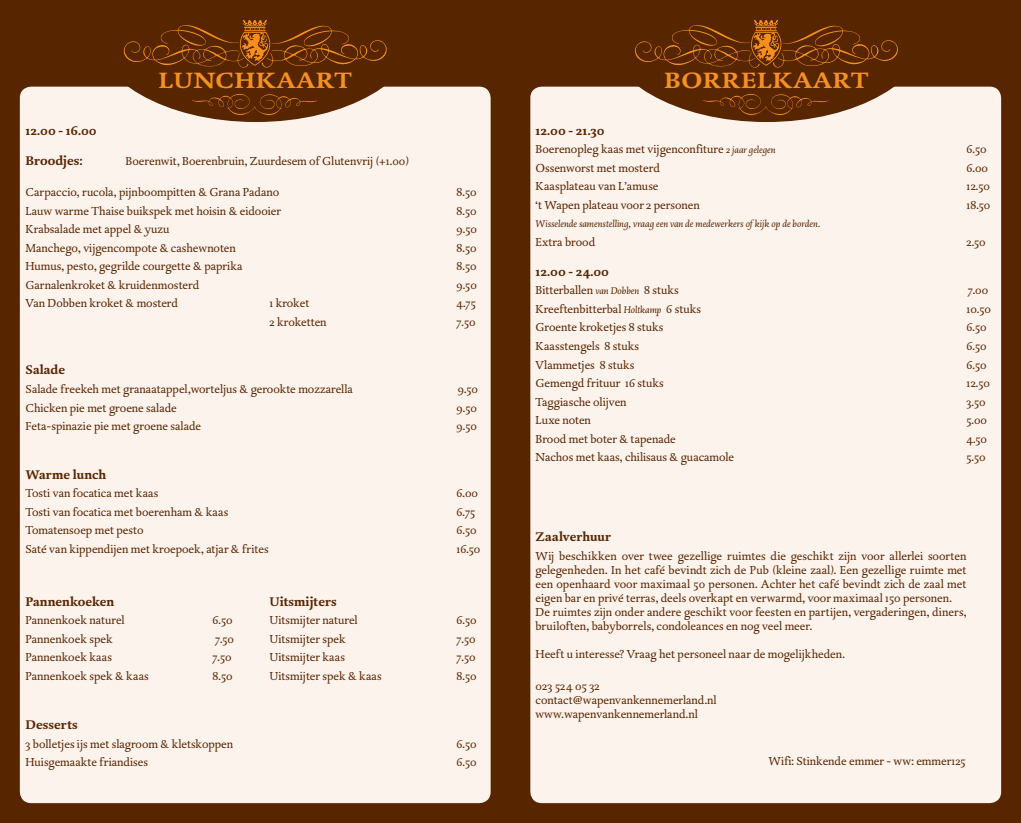
<style>
.page{position:relative;width:1021px;height:823px;background:#fff}
.page>*{position:absolute;margin:0;border:0;box-sizing:border-box;transform-origin:0 0}
.t1{font:700 23px "DTL Dorian ST";letter-spacing:.01em;color:#f59022;scale:1.09 1}
.t2{font:700 13px "DTL Dorian ST";color:#572500}
.t3{font:12px/14px "DTL Dorian ST";color:#572500}
.t4{font:italic 10px "DTL Dorian ST";color:#572500}
.s1{font-style:italic;font-size:10px}
</style>
<div class="page">
<div style="left:0;top:0;width:1020px;height:822px;background:#572500"></div>
<div style="left:20px;top:87px;width:470px;height:715px;background:#fdf3ed;border-radius:11px"></div>
<svg style="left:93px;top:49px;width:326px;height:73px;fill:#572500"></svg>
<svg style="left:124px;top:20px;width:263px;height:48px"></svg>
<svg style="left:191px;top:93px;width:126px;height:23px;background:#612c02"></svg>
<div style="left:530px;top:87px;width:471px;height:715px;background:#fdf3ed;border-radius:11px"></div>
<svg style="left:603px;top:19px;width:326px;height:103px"></svg>
<svg style="left:635px;top:20px;width:263px;height:48px"></svg>
<svg style="left:702px;top:93px;width:126px;height:23px;background:#612c02"></svg>
<h1 class="t1" style="left:158px;top:67px;width:179px">LUNCHKAART</h1>
<h1 class="t1" style="left:664px;top:67px;width:189px">BORRELKAART</h1>
<p class="t2" style="left:26px;top:122px;width:73px">12.00 - 16.00</p>
<p class="t2" style="left:26px;top:152px;width:59px">Broodjes:</p>
<p class="t3" style="left:126px;top:154px;width:285px">Boerenwit, Boerenbruin, Zuurdesem of Glutenvrij (+1.00)</p>
<p class="t3" style="left:26px;top:186px;width:255px">Carpaccio, rucola, pijnboompitten &amp; Grana Padano</p>
<p class="t3" style="left:456px;top:186px;width:22px">8.50</p>
<p class="t3" style="left:26px;top:204px;width:257px">Lauw warme Thaise buikspek met hoisin &amp; eidooier</p>
<p class="t3" style="left:456px;top:204px;width:22px">8.50</p>
<p class="t3" style="left:26px;top:223px;width:145px">Krabsalade met appel &amp; yuzu</p>
<p class="t3" style="left:456px;top:223px;width:22px">9.50</p>
<p class="t3" style="left:26px;top:241px;width:212px">Manchego, vijgencompote &amp; cashewnoten</p>
<p class="t3" style="left:456px;top:241px;width:22px">8.50</p>
<p class="t3" style="left:25px;top:260px;width:218px">Humus, pesto, gegrilde courgette &amp; paprika</p>
<p class="t3" style="left:456px;top:260px;width:22px">8.50</p>
<p class="t3" style="left:25px;top:278px;width:175px">Garnalenkroket &amp; kruidenmosterd</p>
<p class="t3" style="left:456px;top:278px;width:22px">9.50</p>
<p class="t3" style="left:25px;top:297px;width:154px">Van Dobben kroket &amp; mosterd</p>
<p class="t3" style="left:269px;top:297px;width:41px">1 kroket</p>
<p class="t3" style="left:456px;top:297px;width:21px">4.75</p>
<p class="t3" style="left:269px;top:315px;width:59px">2 kroketten</p>
<p class="t3" style="left:456px;top:315px;width:21px">7.50</p>
<p class="t2" style="left:26px;top:362px;width:41px">Salade</p>
<p class="t3" style="left:26px;top:382px;width:329px">Salade freekeh met granaatappel,worteljus &amp; gerookte mozzarella</p>
<p class="t3" style="left:458px;top:382px;width:22px">9.50</p>
<p class="t3" style="left:26px;top:401px;width:153px">Chicken pie met groene salade</p>
<p class="t3" style="left:456px;top:401px;width:22px">9.50</p>
<p class="t3" style="left:25px;top:419px;width:177px">Feta-spinazie pie met groene salade</p>
<p class="t3" style="left:456px;top:419px;width:22px">9.50</p>
<p class="t2" style="left:26px;top:466px;width:82px">Warme lunch</p>
<p class="t3" style="left:26px;top:486px;width:134px">Tosti van focatica met kaas</p>
<p class="t3" style="left:456px;top:486px;width:23px">6.00</p>
<p class="t3" style="left:25px;top:505px;width:204px">Tosti van focatica met boerenham &amp; kaas</p>
<p class="t3" style="left:456px;top:505px;width:20px">6.75</p>
<p class="t3" style="left:25px;top:523px;width:120px">Tomatensoep met pesto</p>
<p class="t3" style="left:456px;top:523px;width:22px">6.50</p>
<p class="t3" style="left:25px;top:542px;width:244px">Saté van kippendijen met kroepoek, atjar &amp; frites</p>
<p class="t3" style="left:456px;top:542px;width:25px">16.50</p>
<p class="t2" style="left:26px;top:593px;width:90px">Pannenkoeken</p>
<p class="t3" style="left:26px;top:613px;width:101px">Pannenkoek naturel</p>
<p class="t3" style="left:213px;top:613px;width:22px">6.50</p>
<p class="t3" style="left:26px;top:632px;width:89px">Pannenkoek spek</p>
<p class="t3" style="left:215px;top:632px;width:21px">7.50</p>
<p class="t3" style="left:26px;top:650px;width:88px">Pannenkoek kaas</p>
<p class="t3" style="left:213px;top:650px;width:21px">7.50</p>
<p class="t3" style="left:26px;top:669px;width:125px">Pannenkoek spek &amp; kaas</p>
<p class="t3" style="left:213px;top:669px;width:22px">8.50</p>
<p class="t2" style="left:269px;top:593px;width:69px">Uitsmijters</p>
<p class="t3" style="left:269px;top:613px;width:90px">Uitsmijter naturel</p>
<p class="t3" style="left:456px;top:613px;width:22px">6.50</p>
<p class="t3" style="left:269px;top:632px;width:78px">Uitsmijter spek</p>
<p class="t3" style="left:456px;top:632px;width:21px">7.50</p>
<p class="t3" style="left:269px;top:650px;width:77px">Uitsmijter kaas</p>
<p class="t3" style="left:456px;top:650px;width:21px">7.50</p>
<p class="t3" style="left:269px;top:669px;width:114px">Uitsmijter spek &amp; kaas</p>
<p class="t3" style="left:456px;top:669px;width:22px">8.50</p>
<p class="t2" style="left:26px;top:716px;width:54px">Desserts</p>
<p class="t3" style="left:26px;top:736px;width:209px">3 bolletjes ijs met slagroom &amp; kletskoppen</p>
<p class="t3" style="left:456px;top:736px;width:22px">6.50</p>
<p class="t3" style="left:26px;top:755px;width:124px">Huisgemaakte friandises</p>
<p class="t3" style="left:456px;top:755px;width:22px">6.50</p>
<p class="t2" style="left:535px;top:122px;width:71px">12.00 - 21.30</p>
<p class="t3" style="left:535px;top:143px;width:241px">Boerenopleg kaas met vijgenconfiture <span class="s1">2 jaar gelegen</span></p>
<p class="t3" style="left:966px;top:143px;width:22px">6.50</p>
<p class="t3" style="left:535px;top:161px;width:126px">Ossenworst met mosterd</p>
<p class="t3" style="left:966px;top:161px;width:23px">6.00</p>
<p class="t3" style="left:535px;top:180px;width:125px">Kaasplateau van L’amuse</p>
<p class="t3" style="left:966px;top:180px;width:25px">12.50</p>
<p class="t3" style="left:535px;top:198px;width:166px">‘t Wapen plateau voor 2 personen</p>
<p class="t3" style="left:966px;top:198px;width:25px">18.50</p>
<p class="t4" style="left:535px;top:218px;width:286px">Wisselende samenstelling, vraag een van de medewerkers of kijk op de borden.</p>
<p class="t3" style="left:535px;top:235px;width:61px">Extra brood</p>
<p class="t3" style="left:966px;top:235px;width:21px">2.50</p>
<p class="t2" style="left:535px;top:263px;width:75px">12.00 - 24.00</p>
<p class="t3" style="left:535px;top:284px;width:145px">Bitterballen <span class="s1">van Dobben</span> 8 stuks</p>
<p class="t3" style="left:967px;top:284px;width:22px">7.00</p>
<p class="t3" style="left:535px;top:302px;width:167px">Kreeftenbitterbal <span class="s1">Holtkamp</span> 6 stuks</p>
<p class="t3" style="left:966px;top:302px;width:26px">10.50</p>
<p class="t3" style="left:535px;top:321px;width:129px">Groente kroketjes 8 stuks</p>
<p class="t3" style="left:966px;top:321px;width:22px">6.50</p>
<p class="t3" style="left:535px;top:339px;width:105px">Kaasstengels 8 stuks</p>
<p class="t3" style="left:966px;top:339px;width:22px">6.50</p>
<p class="t3" style="left:535px;top:358px;width:100px">Vlammetjes 8 stuks</p>
<p class="t3" style="left:966px;top:358px;width:22px">6.50</p>
<p class="t3" style="left:535px;top:376px;width:130px">Gemengd frituur 16 stuks</p>
<p class="t3" style="left:966px;top:376px;width:25px">12.50</p>
<p class="t3" style="left:535px;top:395px;width:93px">Taggiasche olijven</p>
<p class="t3" style="left:966px;top:395px;width:21px">3.50</p>
<p class="t3" style="left:535px;top:413px;width:57px">Luxe noten</p>
<p class="t3" style="left:966px;top:413px;width:22px">5.00</p>
<p class="t3" style="left:535px;top:432px;width:142px">Brood met boter &amp; tapenade</p>
<p class="t3" style="left:966px;top:432px;width:22px">4.50</p>
<p class="t3" style="left:535px;top:450px;width:200px">Nachos met kaas, chilisaus &amp; guacamole</p>
<p class="t3" style="left:966px;top:450px;width:21px">5.50</p>
<p class="t2" style="left:535px;top:528px;width:77px">Zaalverhuur</p>
<p class="t3" style="left:535px;top:549px;width:432px">Wij beschikken over twee gezellige ruimtes die geschikt zijn voor allerlei soorten gelegenheden. In het café bevindt zich de Pub (kleine zaal). Een gezellige ruimte met een openhaard voor maximaal 50 personen. Achter het café bevindt zich de zaal met eigen bar en privé terras, deels overkapt en verwarmd, voor maximaal 150 personen.<br>De ruimtes zijn onder andere geschikt voor feesten en partijen, vergaderingen, diners, bruiloften, babyborrels, condoleances en nog veel meer.</p>
<p class="t3" style="left:535px;top:647px;width:311px">Heeft u interesse? Vraag het personeel naar de mogelijkheden.</p>
<p class="t3" style="left:535px;top:679px;width:183px">023 524 05 32 contact@wapenvankennemerland.nl www.wapenvankennemerland.nl</p>
<p class="t3" style="left:768px;top:754px;width:199px">Wifi: Stinkende emmer - ww: emmer125</p>
</div>
